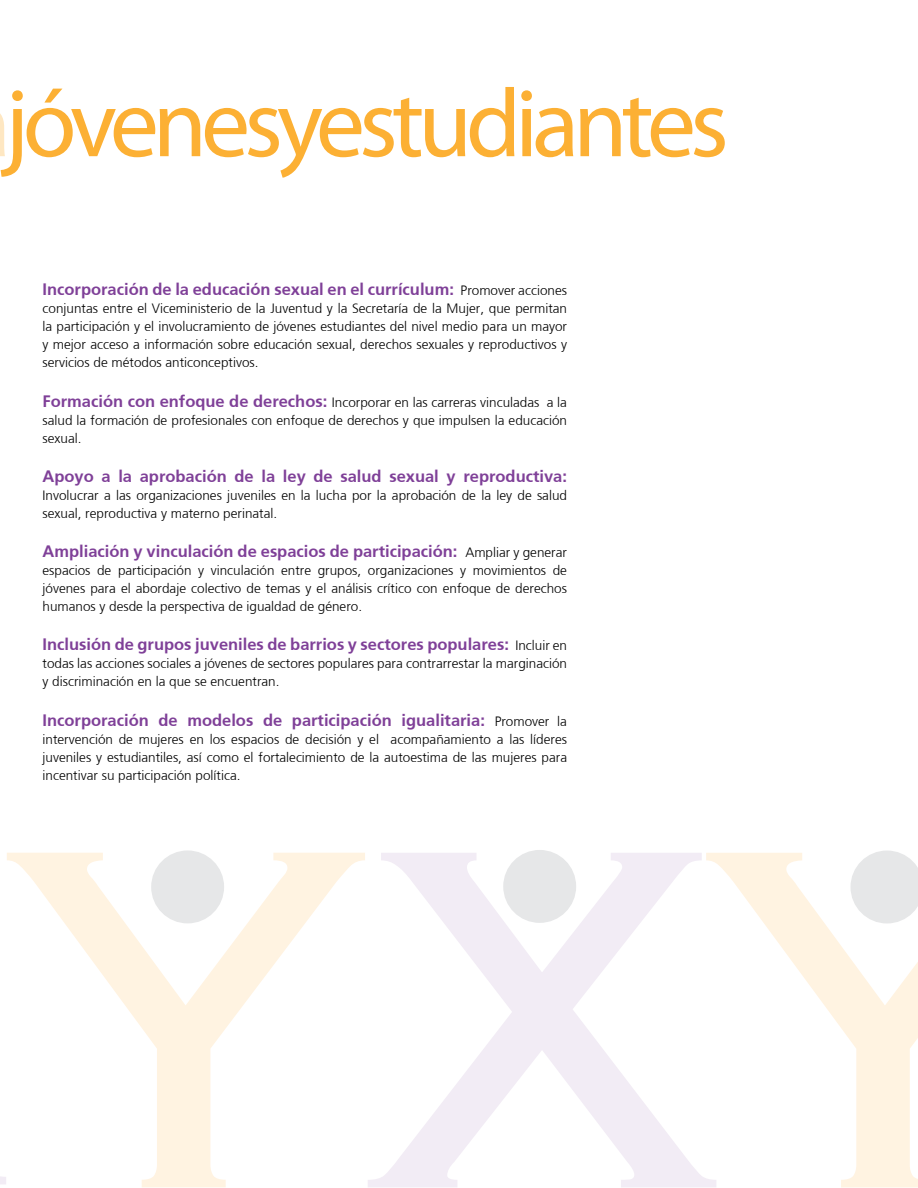
<style>
.page{position:relative;width:918px;height:1188px;background:#fff}
.page>*{position:absolute;margin:0;border:0;box-sizing:border-box;transform-origin:0 0}
.t1{font:97.5px "Myriad Pro";letter-spacing:-.06em;color:#fcb034}
.t2{font:700 16.5px "Frutiger";color:#7f4098}
.t3{font:300 13.5px/18px "Frutiger";color:#000;text-align:justify}
.s1{font-weight:300;font-size:13.5px;color:#000}
.s2{font-weight:700;font-size:16.5px;color:#7f4098}
</style>
<div class="page">
<svg style="left:0;top:1176px;width:6px;height:8px"></svg>
<svg style="left:7px;top:853px;width:358px;height:334px"></svg>
<div style="left:151px;top:850px;width:73px;height:73px;background:#e6e7e8;border-radius:50%"></div>
<svg style="left:368px;top:853px;width:338px;height:334px"></svg>
<svg style="left:706px;top:853px;width:212px;height:334px"></svg>
<div style="left:503px;top:850px;width:73px;height:73px;background:#e6e7e8;border-radius:50%"></div>
<svg style="left:851px;top:851px;width:67px;height:72px"></svg>
<h1 class="t1" style="left:5px;top:63px;width:725px">jóvenesyestudiantes</h1>
<p class="t2" style="left:43px;top:280px;width:526px">Incorporación de la educación sexual en el currículum: <span class="s1">Promover acciones</span></p>
<p class="t3" style="left:43px;top:300px;width:526px">conjuntas entre el Viceministerio de la Juventud y la Secretaría de la Mujer, que permitan la participación y el involucramiento de jóvenes estudiantes del nivel medio para un mayor y mejor acceso a información sobre educación sexual, derechos sexuales y reproductivos y servicios de métodos anticonceptivos.</p>
<p class="t3" style="left:43px;top:393px;width:526px"><span class="s2">Formación con enfoque de derechos:</span> Incorporar en las carreras vinculadas a la salud la formación de profesionales con enfoque de derechos y que impulsen la educación sexual.</p>
<p class="t2" style="left:43px;top:466px;width:526px">Apoyo a la aprobación de la ley de salud sexual y reproductiva:</p>
<p class="t3" style="left:43px;top:486px;width:526px">Involucrar a las organizaciones juveniles en la lucha por la aprobación de la ley de salud sexual, reproductiva y materno perinatal.</p>
<p class="t2" style="left:43px;top:542px;width:526px">Ampliación y vinculación de espacios de participación: <span class="s1">Ampliar y generar</span></p>
<p class="t3" style="left:43px;top:561px;width:526px">espacios de participación y vinculación entre grupos, organizaciones y movimientos de jóvenes para el abordaje colectivo de temas y el análisis crítico con enfoque de derechos humanos y desde la perspectiva de igualdad de género.</p>
<p class="t2" style="left:43px;top:635px;width:526px">Inclusión de grupos juveniles de barrios y sectores populares: <span class="s1">Incluir en</span></p>
<p class="t3" style="left:43px;top:655px;width:526px">todas las acciones sociales a jóvenes de sectores populares para contrarrestar la marginación y discriminación en la que se encuentran.</p>
<p class="t2" style="left:43px;top:710px;width:526px">Incorporación de modelos de participación igualitaria: <span class="s1">Promover la</span></p>
<p class="t3" style="left:43px;top:730px;width:526px">intervención de mujeres en los espacios de decisión y el acompañamiento a las líderes juveniles y estudiantiles, así como el fortalecimiento de la autoestima de las mujeres para incentivar su participación política.</p>
</div>
